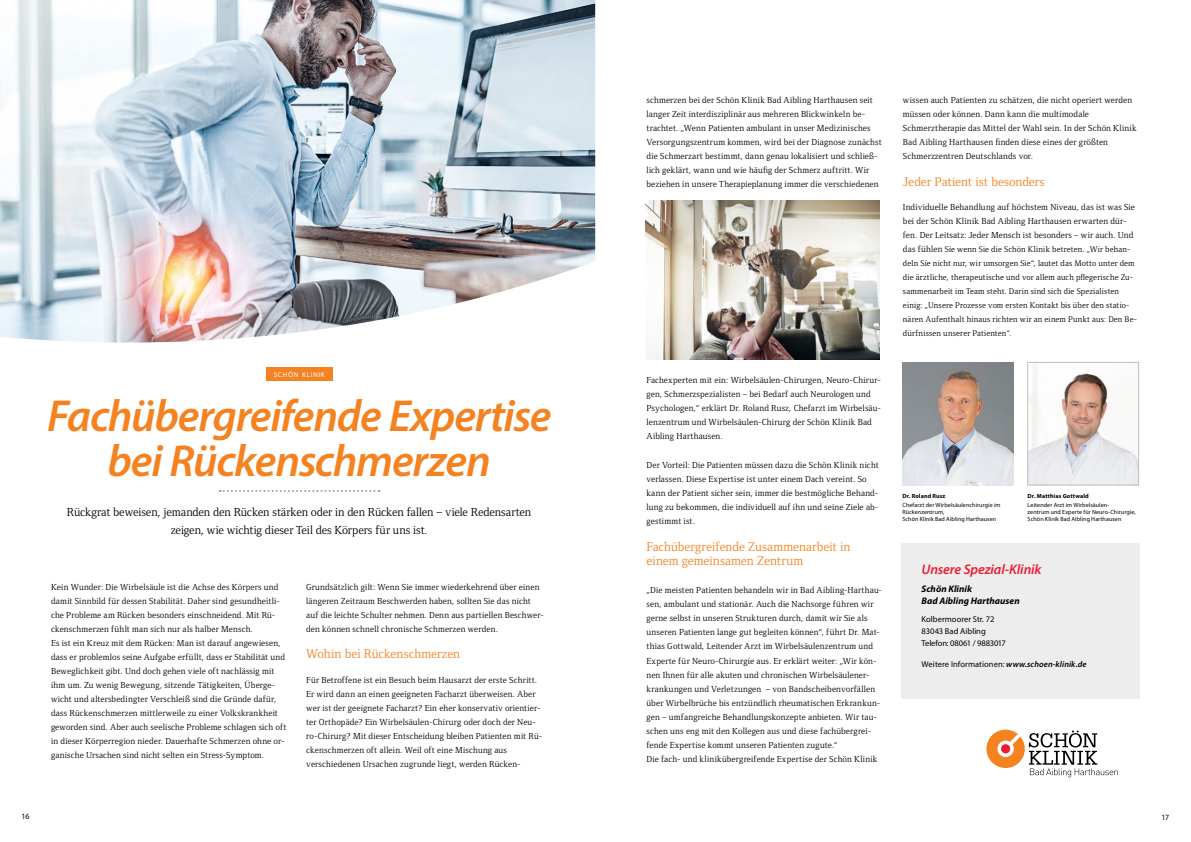
<style>
.page{position:relative;width:1191px;height:842px;background:#fff}
.page>*{position:absolute;margin:0;border:0;box-sizing:border-box;transform-origin:0 0}
.t1{font:italic 600 45px/45px "Myriad Pro";letter-spacing:-.025em;color:#f58220;text-align:center}
.t2{font:italic 600 14px "Myriad Pro";letter-spacing:-.01em;color:#ed1b35}
.t3{font:13px/14px "Foundry Form Serif";color:#f58220}
.t4{font:12px/18px "Foundry Form Serif";letter-spacing:-.01em;color:#000;text-align:center}
.t5{font:italic 700 9.5px/12px "Myriad Pro";letter-spacing:.005em;color:#000}
.t6{font:9px/14px "Foundry Form Serif";letter-spacing:.015em;color:#000}
.t7{font:8.5px/14px "Foundry Form Serif";letter-spacing:.015em;color:#000}
.t8{font:8.5px/12px "Myriad Pro";color:#000}
.t9{font:8px "Myriad Pro";color:#000}
.t10{font:7.2px "Myriad Pro";letter-spacing:.095em;color:#fff}
.t11{font:6px/7.2px "Myriad Pro";letter-spacing:.02em;color:#000}
.t12{font:700 6px "Myriad Pro";letter-spacing:.025em;color:#000}
.s1{font-size:9px}
.s2{font-weight:600;font-style:italic}
</style>
<div class="page">
<img style="left:0;top:0;width:595px;height:343px">
<svg style="left:986px;top:730px;width:132px;height:47px"></svg>
<div style="left:266px;top:367px;width:66px;height:14px;background:#f58220"></div>
<svg style="left:220px;top:490px;width:159px;height:2px"></svg>
<img style="left:902px;top:362px;width:111px;height:123px">
<img style="left:1029px;top:364px;width:107px;height:119px">
<div style="left:1027px;top:362px;width:111px;height:123px;border:1px solid #bcbec0"></div>
<img style="left:645px;top:201px;width:234px;height:158px">
<div style="left:901px;top:544px;width:239px;height:155px;background:#ededee"></div>
<p class="t10" style="left:274px;top:370px;width:53px">Schön Klinik</p>
<h1 class="t1" style="left:47px;top:392px;width:506px">Fachübergreifende Expertise bei Rückenschmerzen</h1>
<h3 class="t4" style="left:67px;top:503px;width:466px">Rückgrat beweisen, jemanden den Rücken stärken oder in den Rücken fallen – viele Redensarten zeigen, wie wichtig dieser Teil des Körpers für uns ist.</h3>
<p class="t6" style="left:51px;top:580px;width:237px">Kein Wunder: Die Wirbelsäule ist die Achse des Körpers und damit Sinnbild für dessen Stabilität. Daher sind gesundheitli&shy;che Probleme am Rücken besonders einschneidend. Mit Rü&shy;ckenschmerzen fühlt man sich nur als halber Mensch.<br>Es ist ein Kreuz mit dem Rücken: Man ist darauf angewiesen, dass er problemlos seine Aufgabe erfüllt, dass er Stabilität und Beweglichkeit gibt. Und doch gehen viele oft nachlässig mit ihm um. Zu wenig Bewegung, sitzende Tätigkeiten, Überge&shy;wicht und altersbedingter Verschleiß sind die Gründe dafür, dass Rückenschmerzen mittlerweile zu einer Volkskrankheit geworden sind. Aber auch seelische Probleme schlagen sich oft in dieser Körperregion nieder. Dauerhafte Schmerzen ohne or&shy;ganische Ursachen sind nicht selten ein Stress-Symptom.</p>
<p class="t6" style="left:306px;top:580px;width:239px">Grundsätzlich gilt: Wenn Sie immer wiederkehrend über einen längeren Zeitraum Beschwerden haben, sollten Sie das nicht auf die leichte Schulter nehmen. Denn aus partiellen Beschwer&shy;den können schnell chronische Schmerzen werden.</p>
<h3 class="t3" style="left:306px;top:647px;width:155px">Wohin bei Rückenschmerzen</h3>
<p class="t6" style="left:306px;top:673px;width:237px">Für Betroffene ist ein Besuch beim Hausarzt der erste Schritt.<br>Er wird dann an einen geeigneten Facharzt überweisen. Aber wer ist der geeignete Facharzt? Ein eher konservativ orientier&shy;ter Orthopäde? Ein Wirbelsäulen-Chirurg oder doch der Neu&shy;ro-Chirurg? Mit dieser Entscheidung bleiben Patienten mit Rü&shy;ckenschmerzen oft allein. Weil oft eine Mischung aus verschiedenen Ursachen zugrunde liegt, werden Rücken-</p>
<p class="t6" style="left:646px;top:93px;width:237px">schmerzen bei der Schön Klinik Bad Aibling Harthausen seit langer Zeit interdisziplinär aus mehreren Blickwinkeln be&shy;trachtet. „Wenn Patienten ambulant in unser Medizinisches Versorgungszentrum kommen, wird bei der Diagnose zunächst die Schmerzart bestimmt, dann genau lokalisiert und schließ&shy;lich geklärt, wann und wie häufig der Schmerz auftritt. Wir beziehen in unsere Therapieplanung immer die verschiedenen</p>
<p class="t6" style="left:646px;top:373px;width:236px">Fachexperten mit ein: Wirbelsäulen-Chirurgen, Neuro-Chirur&shy;gen, Schmerzspezialisten – bei Bedarf auch Neurologen und Psychologen,“ erklärt Dr. Roland Rusz, Chefarzt im Wirbelsäu&shy;lenzentrum und Wirbelsäulen-Chirurg der Schön Klinik Bad Aibling Harthausen.</p>
<p class="t6" style="left:646px;top:457px;width:234px">Der Vorteil: Die Patienten müssen dazu die Schön Klinik nicht verlassen. Diese Expertise ist unter einem Dach vereint. So kann der Patient sicher sein, immer die bestmögliche Behand&shy;lung zu bekommen, die individuell auf ihn und seine Ziele ab&shy;gestimmt ist.</p>
<h3 class="t3" style="left:646px;top:540px;width:205px">Fachübergreifende Zusammenarbeit in einem gemeinsamen Zentrum</h3>
<p class="t6" style="left:646px;top:583px;width:237px">„Die meisten Patienten behandeln wir in Bad Aibling-Harthau&shy;sen, ambulant und stationär. Auch die Nachsorge führen wir gerne selbst in unseren Strukturen durch, damit wir Sie als unseren Patienten lange gut begleiten können“, führt Dr. Mat&shy;thias Gottwald, Leitender Arzt im Wirbelsäulenzentrum und Experte für Neuro-Chirurgie aus. Er erklärt weiter: „Wir kön&shy;nen Ihnen für alle akuten und chronischen Wirbelsäulener&shy;krankungen und Verletzungen – von Bandscheibenvorfällen über Wirbelbrüche bis entzündlich rheumatischen Erkrankun&shy;gen – umfangreiche Behandlungskonzepte anbieten. Wir tau&shy;schen uns eng mit den Kollegen aus und diese fachübergrei&shy;fende Expertise kommt unseren Patienten zugute.“<br>Die fach- und klinikübergreifende Expertise der Schön Klinik</p>
<p class="t6" style="left:903px;top:93px;width:235px">wissen auch Patienten zu schätzen, die nicht operiert werden müssen oder können. Dann kann die multimodale Schmerztherapie das Mittel der Wahl sein. In der Schön Klinik Bad Aibling Harthausen finden diese eines der größten Schmerzzentren Deutschlands vor.</p>
<h3 class="t3" style="left:903px;top:174px;width:143px">Jeder Patient ist besonders</h3>
<p class="t6" style="left:903px;top:200px;width:233px">Individuelle Behandlung auf höchstem Niveau, das ist was Sie bei der Schön Klinik Bad Aibling Harthausen erwarten dür&shy;fen. Der Leitsatz: Jeder Mensch ist besonders – wir auch. Und</p>
<p class="t7" style="left:903px;top:242px;width:235px"><span class="s1">das fühlen</span> Sie wenn Sie die Schön Klinik betreten. „Wir behan&shy;deln Sie nicht nur, wir umsorgen Sie“, lautet das Motto unter dem die ärztliche, therapeutische und vor allem auch pflegerische Zu&shy;sammenarbeit im Team steht. Darin sind sich die Spezialisten einig: „Unsere Prozesse vom ersten Kontakt bis über den statio&shy;nären Aufenthalt hinaus richten wir an einem Punkt aus: Den Be&shy;dürfnissen unserer Patienten“.</p>
<p class="t12" style="left:902px;top:492px;width:44px">Dr. Roland Rusz</p>
<p class="t11" style="left:902px;top:501px;width:100px">Chefarzt der Wirbelsäulenchirurgie im<br>Rückenzentrum,<br>Schön Klinik Bad Aibling Harthausen</p>
<p class="t12" style="left:1027px;top:492px;width:63px">Dr. Matthias Gottwald</p>
<p class="t11" style="left:1027px;top:501px;width:109px">Leitender Arzt im Wirbelsäulen-<br>zentrum und Experte für Neuro-Chirurgie,<br>Schön Klinik Bad Aibling Harthausen</p>
<h2 class="t2" style="left:921px;top:560px;width:121px">Unsere Spezial-Klinik</h2>
<p class="t5" style="left:921px;top:582px;width:100px">Schön Klinik<br>Bad Aibling Harthausen</p>
<p class="t8" style="left:921px;top:613px;width:86px">Kolbermoorer Str. 72<br>83043 Bad Aibling<br>Telefon: 08061 / 9883017</p>
<p class="t8" style="left:921px;top:658px;width:166px">Weitere Informationen: <span class="s2">www.schoen-klinik.de</span></p>
<p class="t9" style="left:21px;top:812px;width:10px">16</p>
<p class="t9" style="left:1161px;top:812px;width:9px">17</p>
</div>
